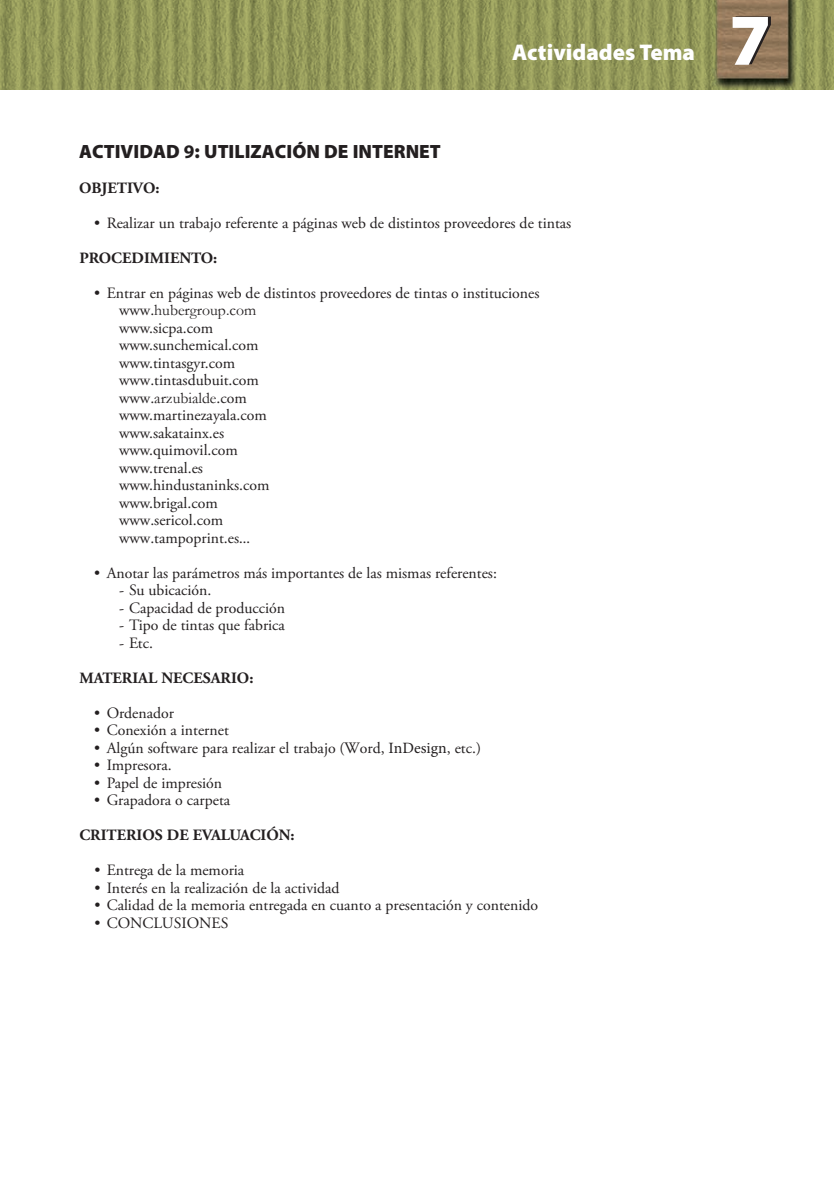
<style>
.page{position:relative;width:834px;height:1181px;background:#fff}
.page>*{position:absolute;margin:0;border:0;box-sizing:border-box;transform-origin:0 0}
.t1{font:900 73.5px "Myriad Pro";color:#fff}
.t2{font:900 22.75px "Myriad Pro";color:#fff}
.t3{font:900 19.25px "Myriad Pro";color:#231f20}
.t4{font:15.75px/17.5px "Adobe Garamond Pro";color:#231f20}
.t5{font:700 15.75px "Adobe Garamond Pro";color:#231f20}
.t6{font:15.75px "Garamond";color:#231f20}
.s1{font-weight:700}
.s2{font-family:"Adobe Garamond Pro"}
.s3{font-family:"Minion Pro"}
</style>
<div class="page">
<img style="left:0;top:0;width:833px;height:89px">
<h2 class="t2" style="left:512px;top:44px;width:184px">Actividades Tema</h2>
<p class="t3" style="left:79px;top:145px;width:363px">ACTIVIDAD <span class="s1">9</span>: UTILIZACIÓN DE INTERNET</p>
<p class="t5" style="left:79px;top:181px;width:82px">OBJETIVO:</p>
<p class="t4" style="left:94px;top:215px;width:478px">• Realizar un trabajo referente a páginas web de distintos proveedores de tintas</p>
<p class="t5" style="left:79px;top:251px;width:139px">PROCEDIMIENTO:</p>
<p class="t4" style="left:94px;top:285px;width:446px">• Entrar en páginas web de distintos proveedores de tintas o instituciones</p>
<p class="t6" style="left:119px;top:300px;width:138px"><span class="s2">www.</span>hubergroup.com</p>
<p class="t4" style="left:119px;top:320px;width:141px">www.sicpa.com www.sunchemical.com www.tintasgyr.com www.tintasdubuit.com</p>
<p class="t6" style="left:119px;top:387px;width:129px"><span class="s2">www.</span>arzubialde<span class="s2">.com</span></p>
<p class="t4" style="left:119px;top:408px;width:152px">www.martinezayala.com www.sakatainx.es www.quimovil.com www.trenal.es www.hindustaninks.com www.brigal.com www.sericol.com www.tampoprint.es<span class="s3">...</span></p>
<p class="t4" style="left:94px;top:565px;width:404px">• Anotar las parámetros más importantes de las mismas referentes:</p>
<p class="t4" style="left:119px;top:583px;width:94px">- Su ubicación.</p>
<p class="t4" style="left:119px;top:600px;width:167px">- Capacidad de producción</p>
<p class="t4" style="left:119px;top:618px;width:167px">- Tipo de tintas que fabrica</p>
<p class="t4" style="left:119px;top:635px;width:35px">- Etc.</p>
<p class="t5" style="left:79px;top:671px;width:175px">MATERIAL NECESARIO:</p>
<p class="t4" style="left:94px;top:705px;width:81px">• Ordenador</p>
<p class="t4" style="left:94px;top:723px;width:136px">• Conexión a internet</p>
<p class="t4" style="left:94px;top:740px;width:388px">• Algún software para realizar el trabajo (Word, <span class="s3">InDesign</span>, etc.)</p>
<p class="t4" style="left:94px;top:758px;width:79px">• Impresora.</p>
<p class="t4" style="left:94px;top:775px;width:129px">• Papel de impresión</p>
<p class="t4" style="left:94px;top:793px;width:137px">• Grapadora o carpeta</p>
<p class="t5" style="left:79px;top:829px;width:217px">CRITERIOS DE EVALUACIÓN:</p>
<p class="t4" style="left:94px;top:863px;width:151px">• Entrega de la memoria</p>
<p class="t4" style="left:94px;top:880px;width:247px">• Interés en la realización de la actividad</p>
<p class="t4" style="left:94px;top:898px;width:445px">• Calidad de la memoria entregada en cuanto a presentación y contenido</p>
<p class="t4" style="left:94px;top:915px;width:136px">• CONCLUSIONES</p>
<h1 class="t1" style="left:729px;top:13px;width:44px">7</h1>
</div>
